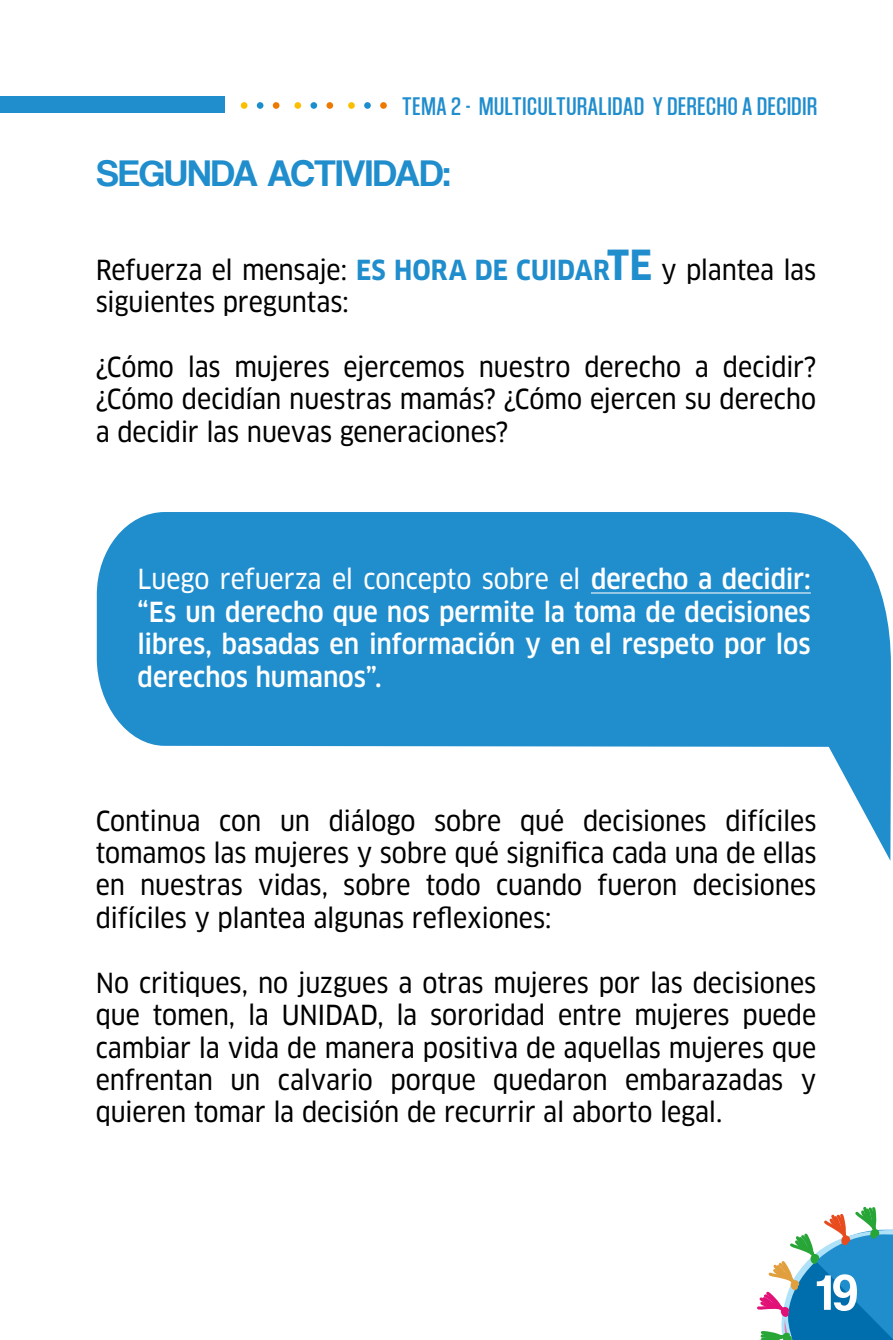
<style>
.page{position:relative;width:893px;height:1340px;background:#fff}
.page>*{position:absolute;margin:0;border:0;box-sizing:border-box;transform-origin:0 0}
.t1{font:51.75px "Coolvetica Rg";color:#fff}
.t2{font:38.02px "Coolvetica Rg";color:#208dcd}
.t3{font:27px/32.4px "Clan OT Narrow News";letter-spacing:-.005em;color:#000;text-align:justify}
.t4{font:500 condensed 27px/32.4px "Clan OT";color:#fff;text-align:justify}
.t5{font:27px "Clan OT Narrow News";letter-spacing:-.005em;color:#fff}
.t6{font:27px "Coolvetica Condensed Rg";letter-spacing:.025em;color:#208dcd}
.s1{font-family:"Clan OT";font-weight:700;font-stretch:condensed;color:#208dcd}
.s2{font-family:"Clan OT";font-weight:700;font-stretch:condensed;font-size:40.5px;color:#208dcd}
.s3{font-family:"Clan OT";font-weight:500;font-stretch:condensed}
</style>
<div class="page">
<svg style="left:97px;top:512px;width:794px;height:348px;fill:#208dcd"></svg>
<hr style="left:591px;top:592px;width:220px;height:1px;background:#fff">
<div style="left:0;top:96px;width:224px;height:16px;background:#208dcd"></div>
<div style="left:273px;top:102px;width:6px;height:7px;background:#ee7900;border-radius:50%"></div>
<div style="left:257px;top:102px;width:6px;height:7px;background:#1c8dcd;border-radius:50%"></div>
<div style="left:241px;top:102px;width:6px;height:7px;background:#fbbe00;border-radius:50%"></div>
<div style="left:326px;top:102px;width:7px;height:7px;background:#ee7900;border-radius:50%"></div>
<div style="left:310px;top:102px;width:7px;height:7px;background:#1c8dcd;border-radius:50%"></div>
<div style="left:294px;top:102px;width:7px;height:7px;background:#fbbe00;border-radius:50%"></div>
<div style="left:380px;top:102px;width:7px;height:7px;background:#ee7900;border-radius:50%"></div>
<div style="left:364px;top:102px;width:7px;height:7px;background:#1c8dcd;border-radius:50%"></div>
<div style="left:348px;top:102px;width:7px;height:7px;background:#fbbe00;border-radius:50%"></div>
<svg style="left:757px;top:1206px;width:136px;height:133px"></svg>
<p class="t6" style="left:402px;top:89px;width:416px">TEMA 2 - MULTICULTURALIDAD Y DERECHO A DECIDIR</p>
<h2 class="t2" style="left:97px;top:151px;width:355px">SEGUNDA ACTIVIDAD:</h2>
<p class="t3" style="left:96px;top:253px;width:722px">Refuerza el mensaje: <span class="s1">ES HORA DE CUIDAR</span><span class="s2">TE</span> y plantea las siguientes preguntas:</p>
<p class="t3" style="left:96px;top:351px;width:722px">¿Cómo las mujeres ejercemos nuestro derecho a decidir? ¿Cómo decidían nuestras mamás? ¿Cómo ejercen su derecho a decidir las nuevas generaciones?</p>
<p class="t5" style="left:138px;top:563px;width:675px">Luego refuerza el concepto sobre el <span class="s3">derecho a decidir:</span></p>
<p class="t4" style="left:138px;top:595px;width:675px">“Es un derecho que nos permite la toma de decisiones libres, basadas en información y en el respeto por los derechos humanos”.</p>
<p class="t3" style="left:96px;top:804px;width:722px">Continua con un diálogo sobre qué decisiones difíciles tomamos las mujeres y sobre qué significa cada una de ellas en nuestras vidas, sobre todo cuando fueron decisiones difíciles y plantea algunas reflexiones:</p>
<p class="t3" style="left:96px;top:966px;width:722px">No critiques, no juzgues a otras mujeres por las decisiones que tomen, la UNIDAD, la sororidad entre mujeres puede cambiar la vida de manera positiva de aquellas mujeres que enfrentan un calvario porque quedaron embarazadas y quieren tomar la decisión de recurrir al aborto legal.</p>
<h1 class="t1" style="left:817px;top:1262px;width:43px">19</h1>
</div>
